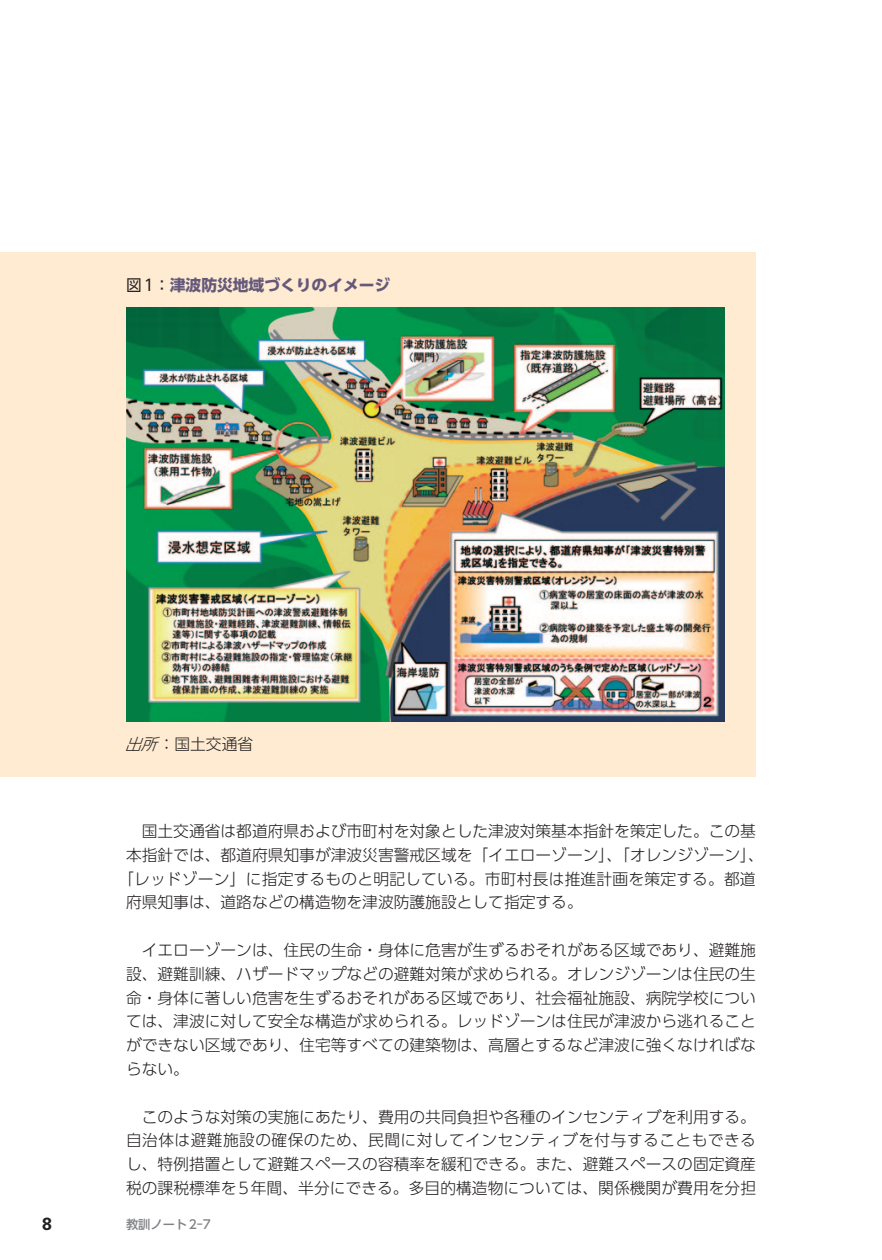
<style>
.page{position:relative;width:882px;height:1260px;background:#fff}
.page>*{position:absolute;margin:0;border:0;box-sizing:border-box;transform-origin:0 0}
.t1{font:700 17.5px "Univers LT Std";color:#231f20}
.t2{font:300 15.75px/23.8px "UD Shin Go Pro";color:#231f20;text-align:justify}
.t3{font:700 15.75px "UD Shin Go Pro";color:#65597b}
.t4{font:500 12.25px "UD Shin Go Pro";color:#808285}
.s1{font-weight:400;color:#231f20}
.s2{font-style:italic}
</style>
<div class="page">
<div style="left:0;top:252px;width:756px;height:525px;background:#feebd1"></div>
<img style="left:126px;top:307px;width:598px;height:414px">
<p class="t3" style="left:126px;top:272px;width:266px"><span class="s1">図1：</span>津波防災地域づくりのイメージ</p>
<p class="t2" style="left:125px;top:731px;width:130px"><span class="s2">出所</span>：国土交通省</p>
<p class="t2" style="left:142px;top:819px;width:616px">国土交通省は都道府県および市町村を対象とした津波対策基本指針を策定した。この基</p>
<p class="t2" style="left:126px;top:842px;width:639px">本指針では、都道府県知事が津波災害警戒区域を「イエローゾーン」、「オレンジゾーン」、</p>
<p class="t2" style="left:118px;top:866px;width:639px">「レッドゾーン」に指定するものと明記している。市町村長は推進計画を策定する。都道</p>
<p class="t2" style="left:126px;top:890px;width:458px">府県知事は、道路などの構造物を津波防護施設として指定する。</p>
<p class="t2" style="left:126px;top:938px;width:631px;text-indent:16px">イエローゾーンは、住民の生命・身体に危害が生ずるおそれがある区域であり、避難施設、避難訓練、ハザードマップなどの避難対策が求められる。オレンジゾーンは住民の生命・身体に著しい危害を生ずるおそれがある区域であり、社会福祉施設、病院学校については、津波に対して安全な構造が求められる。レッドゾーンは住民が津波から逃れることができない区域であり、住宅等すべての建築物は、高層とするなど津波に強くなければならない。</p>
<p class="t2" style="left:126px;top:1104px;width:632px;text-indent:16px">このような対策の実施にあたり、費用の共同負担や各種のインセンティブを利用する。自治体は避難施設の確保のため、民間に対してインセンティブを付与することもできるし、特例措置として避難スペースの容積率を緩和できる。また、避難スペースの固定資産税の課税標準を5年間、半分にできる。多目的構造物については、関係機関が費用を分担</p>
<p class="t1" style="left:42px;top:1214px;width:11px">8</p>
<p class="t4" style="left:126px;top:1215px;width:87px">教訓ノート2-7</p>
</div>
